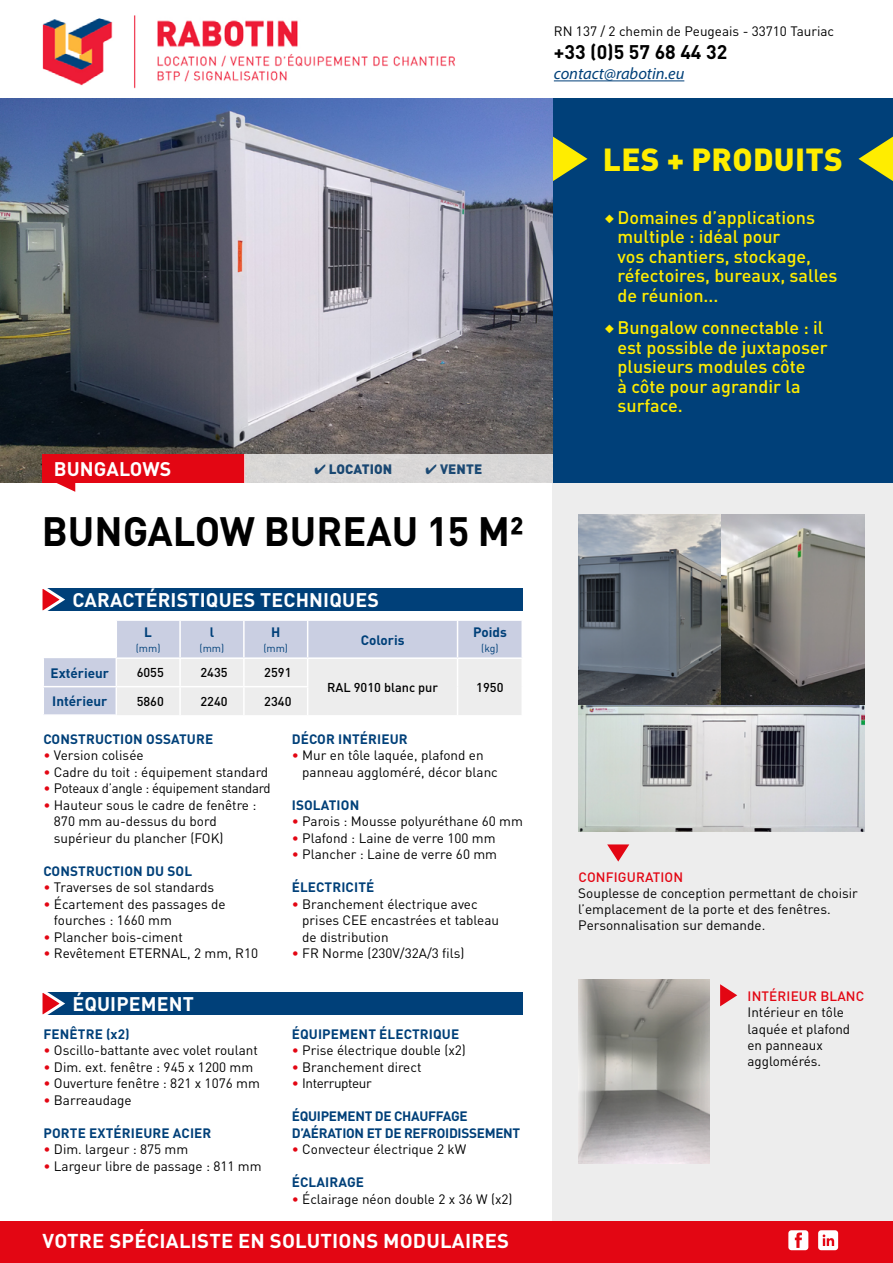
<style>
.page{position:relative;width:893px;height:1263px;background:#fff}
.page>*{position:absolute;margin:0;border:0;box-sizing:border-box;transform-origin:0 0}
.t1{font:700 40.5px "DINOT";color:#000}
.t2{font:900 31.5px "DINOT";letter-spacing:.01em;color:#ffed00}
.t3{font:700 19.8px "DINOT";letter-spacing:.01em;color:#fff}
.t4{font:700 19.5px "DINOT";letter-spacing:.01em;color:#fff}
.t5{font:700 19.5px "DINOT";color:#000}
.t6{font:500 18px/19.5px "DINOT";color:#ffed00}
.t7{font:italic 16.5px "Myriad Pro";color:#004079}
.t8{font:13.5px/16.5px "DINOT";color:#000}
.t9{font:700 13.5px "DINOT";letter-spacing:.01em;color:#004079}
.t10{font:700 13.5px/16.5px "DINOT";letter-spacing:-.02em;color:#004079}
.t11{font:13.5px "DINOT";letter-spacing:-.02em;color:#000}
.t12{font:500 13.5px "DINOT";letter-spacing:.01em;color:#e30613}
.t13{font:900 13.5px "DINOT";letter-spacing:.01em;color:#004079}
.t14{font:13.5px "DINOT";letter-spacing:-.03em;color:#000}
.t15{font:500 12.75px "DINOT";color:#000}
.t16{font:10.5px "DINOT";color:#004079}
.s1{color:#e30613}
</style>
<div class="page">
<div style="left:553px;top:421px;width:340px;height:842px;background:#ededed"></div>
<div style="left:0;top:99px;width:893px;height:384px;background:#004079"></div>
<div style="left:0;top:1221px;width:893px;height:42px;background:#e30613"></div>
<svg style="left:553px;top:136px;width:34px;height:45px"></svg>
<svg style="left:858px;top:137px;width:35px;height:44px"></svg>
<svg style="left:720px;top:984px;width:17px;height:22px"></svg>
<img style="left:578px;top:980px;width:131px;height:183px">
<svg style="left:607px;top:844px;width:22px;height:17px"></svg>
<img style="left:579px;top:514px;width:143px;height:192px">
<img style="left:722px;top:514px;width:143px;height:192px">
<hr style="left:554px;top:80px;width:130px;height:1px;background:#004079">
<img style="left:0;top:99px;width:552px;height:384px">
<div style="left:43px;top:992px;width:480px;height:22px;background:#004079"></div>
<svg style="left:42px;top:992px;width:26px;height:23px"></svg>
<svg style="left:57px;top:483px;width:18px;height:9px"></svg>
<div style="left:43px;top:454px;width:202px;height:29px;background:#e30613"></div>
<div style="left:244px;top:454px;width:309px;height:29px;background:#d8d7d6"></div>
<svg style="left:788px;top:1230px;width:20px;height:20px"></svg>
<svg style="left:818px;top:1230px;width:20px;height:20px"></svg>
<img style="left:578px;top:706px;width:287px;height:126px">
<svg style="left:42px;top:588px;width:480px;height:127px;background:#bbc7d7"></svg>
<hr style="left:243px;top:659px;width:2px;height:27px;background:#fff">
<hr style="left:243px;top:687px;width:2px;height:28px;background:#fff">
<hr style="left:43px;top:714px;width:74px;height:2px;background:#fff">
<hr style="left:43px;top:686px;width:73px;height:1px;background:#fff">
<img style="left:42px;top:15px;width:413px;height:74px">
<h3 class="t4" style="left:54px;top:456px;width:119px">BUNGALOWS</h3>
<p class="t13" style="left:314px;top:459px;width:80px">✔ LOCATION</p>
<p class="t13" style="left:425px;top:459px;width:59px">✔ VENTE</p>
<h1 class="t1" style="left:42px;top:505px;width:484px">BUNGALOW BUREAU 15 M²</h1>
<h3 class="t4" style="left:72px;top:587px;width:308px">CARACTÉRISTIQUES TECHNIQUES</h3>
<p class="t9" style="left:144px;top:623px;width:9px">L</p>
<p class="t16" style="left:136px;top:641px;width:26px">(mm)</p>
<p class="t9" style="left:210px;top:623px;width:6px">l</p>
<p class="t16" style="left:200px;top:641px;width:26px">(mm)</p>
<p class="t9" style="left:271px;top:623px;width:11px">H</p>
<p class="t16" style="left:263px;top:641px;width:26px">(mm)</p>
<p class="t9" style="left:51px;top:664px;width:60px">Extérieur</p>
<p class="t15" style="left:137px;top:664px;width:29px">6055</p>
<p class="t15" style="left:200px;top:664px;width:29px">2435</p>
<p class="t15" style="left:264px;top:664px;width:29px">2591</p>
<p class="t9" style="left:361px;top:631px;width:45px">Coloris</p>
<p class="t9" style="left:473px;top:623px;width:35px">Poids</p>
<p class="t16" style="left:481px;top:641px;width:19px">(kg)</p>
<p class="t9" style="left:52px;top:692px;width:57px">Intérieur</p>
<p class="t15" style="left:137px;top:692px;width:29px">5860</p>
<p class="t15" style="left:200px;top:692px;width:29px">2240</p>
<p class="t15" style="left:264px;top:692px;width:29px">2340</p>
<p class="t15" style="left:327px;top:678px;width:113px">RAL 9010 blanc pur</p>
<p class="t15" style="left:476px;top:679px;width:29px">1950</p>
<p class="t9" style="left:43px;top:730px;width:171px">CONSTRUCTION OSSATURE</p>
<p class="t8" style="left:43px;top:746px;width:102px"><span class="s1">•</span> Version colisée</p>
<p class="t8" style="left:43px;top:763px;width:226px"><span class="s1">•</span> Cadre du toit : équipement standard</p>
<p class="t11" style="left:43px;top:779px;width:229px"><span class="s1">•</span> Poteaux d’angle : équipement standard</p>
<p class="t8" style="left:54px;top:796px;width:204px;text-indent:-11px"><span class="s1">•</span> Hauteur sous le cadre de fenêtre :<br>870 mm au-dessus du bord supérieur du plancher (FOK)</p>
<p class="t9" style="left:43px;top:862px;width:150px">CONSTRUCTION DU SOL</p>
<p class="t8" style="left:43px;top:878px;width:172px"><span class="s1">•</span> Traverses de sol standards</p>
<p class="t8" style="left:54px;top:895px;width:173px;text-indent:-11px"><span class="s1">•</span> Écartement des passages de fourches : 1660 mm</p>
<p class="t8" style="left:43px;top:928px;width:141px"><span class="s1">•</span> Plancher bois-ciment</p>
<p class="t8" style="left:43px;top:944px;width:216px"><span class="s1">•</span> Revêtement ETERNAL, 2 mm, R10</p>
<h3 class="t4" style="left:72px;top:991px;width:123px">ÉQUIPEMENT</h3>
<p class="t9" style="left:43px;top:1025px;width:88px">FENÊTRE (x2)</p>
<p class="t8" style="left:43px;top:1042px;width:216px"><span class="s1">•</span> Oscillo-battante avec volet roulant</p>
<p class="t8" style="left:43px;top:1058px;width:211px"><span class="s1">•</span> Dim. ext. fenêtre : 945 x 1200 mm</p>
<p class="t8" style="left:43px;top:1075px;width:218px"><span class="s1">•</span> Ouverture fenêtre : 821 x 1076 mm</p>
<p class="t8" style="left:43px;top:1091px;width:90px"><span class="s1">•</span> Barreaudage</p>
<p class="t9" style="left:43px;top:1124px;width:169px">PORTE EXTÉRIEURE ACIER</p>
<p class="t8" style="left:43px;top:1141px;width:146px"><span class="s1">•</span> Dim. largeur : 875 mm</p>
<p class="t8" style="left:43px;top:1157px;width:220px"><span class="s1">•</span> Largeur libre de passage : 811 mm</p>
<p class="t9" style="left:292px;top:730px;width:117px">DÉCOR INTÉRIEUR</p>
<p class="t8" style="left:302px;top:746px;width:197px;text-indent:-11px"><span class="s1">•</span> Mur en tôle laquée, plafond en panneau aggloméré, décor blanc</p>
<p class="t9" style="left:292px;top:796px;width:69px">ISOLATION</p>
<p class="t8" style="left:292px;top:812px;width:233px"><span class="s1">•</span> Parois : Mousse polyuréthane 60 mm</p>
<p class="t8" style="left:292px;top:829px;width:205px"><span class="s1">•</span> Plafond : Laine de verre 100 mm</p>
<p class="t8" style="left:292px;top:845px;width:207px"><span class="s1">•</span> Plancher : Laine de verre 60 mm</p>
<p class="t9" style="left:292px;top:878px;width:84px">ÉLECTRICITÉ</p>
<p class="t8" style="left:302px;top:895px;width:198px;text-indent:-11px"><span class="s1">•</span> Branchement électrique avec prises CEE encastrées et tableau de distribution</p>
<p class="t8" style="left:292px;top:944px;width:174px"><span class="s1">•</span> FR Norme (230V/32A/3 fils)</p>
<p class="t9" style="left:292px;top:1025px;width:169px">ÉQUIPEMENT ÉLECTRIQUE</p>
<p class="t8" style="left:292px;top:1042px;width:176px"><span class="s1">•</span> Prise électrique double (x2)</p>
<p class="t8" style="left:292px;top:1058px;width:131px"><span class="s1">•</span> Branchement direct</p>
<p class="t14" style="left:292px;top:1074px;width:82px"><span class="s1">•</span> Interrupteur</p>
<p class="t10" style="left:292px;top:1108px;width:230px">ÉQUIPEMENT DE CHAUFFAGE<br>D’AÉRATION ET DE REFROIDISSEMENT</p>
<p class="t8" style="left:292px;top:1141px;width:176px"><span class="s1">•</span> Convecteur électrique 2 kW</p>
<p class="t9" style="left:292px;top:1174px;width:74px">ÉCLAIRAGE</p>
<p class="t8" style="left:292px;top:1190px;width:222px"><span class="s1">•</span> Éclairage néon double 2 x 36 W (x2)</p>
<h3 class="t3" style="left:43px;top:1228px;width:468px">VOTRE SPÉCIALISTE EN SOLUTIONS MODULAIRES</h3>
<p class="t8" style="left:554px;top:22px;width:282px">RN 137 / 2 chemin de Peugeais - 33710 Tauriac</p>
<h3 class="t5" style="left:554px;top:40px;width:175px">+33 (0)5 57 68 44 32</h3>
<p class="t7" style="left:554px;top:64px;width:132px">contact@rabotin.eu</p>
<h2 class="t2" style="left:603px;top:138px;width:242px">LES + PRODUITS</h2>
<h3 class="t6" style="left:617px;top:207px;width:222px;text-indent:-13px">◆ Domaines d’applications multiple : idéal pour<br>vos chantiers, stockage, réfectoires, bureaux, salles de réunion...</h3>
<h3 class="t6" style="left:617px;top:317px;width:212px;text-indent:-13px">◆ Bungalow connectable : il est possible de juxtaposer plusieurs modules côte<br>à côte pour agrandir la surface.</h3>
<p class="t12" style="left:578px;top:867px;width:106px">CONFIGURATION</p>
<p class="t8" style="left:578px;top:884px;width:281px">Souplesse de conception permettant de choisir l’emplacement de la porte et des fenêtres.<br>Personnalisation sur demande.</p>
<p class="t12" style="left:748px;top:987px;width:118px">INTÉRIEUR BLANC</p>
<p class="t8" style="left:747px;top:1004px;width:104px">Intérieur en tôle laquée et plafond en panneaux agglomérés.</p>
</div>
